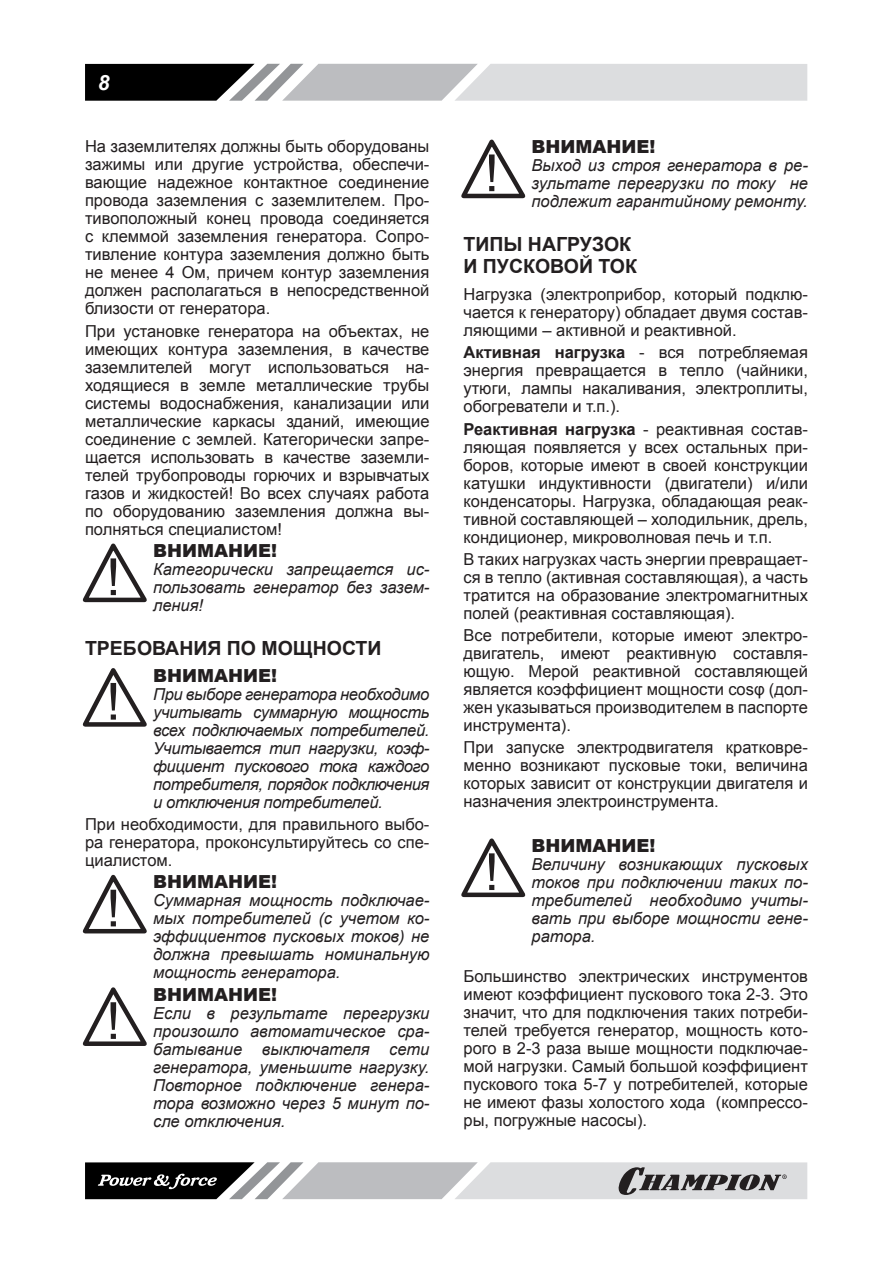
<style>
.page{position:relative;width:893px;height:1263px;background:#fff}
.page>*{position:absolute;margin:0;border:0;box-sizing:border-box;transform-origin:0 0}
.t1{font:italic 700 21px "Arial";color:#fff}
.Заголовок2{font:700 19.5px/22.5px "Arial";color:#231f20}
.ВНИМАНИЕ{font:900 18px "Arial";color:#231f20}
.Текст_основной{font:16.5px/18px "Arial";color:#231f20;text-align:justify}
.Внимание_16{font:italic 16.5px/18px "Arial";color:#231f20;text-align:justify}
.s1{font-weight:700}
</style>
<div class="page">
<svg style="left:85px;top:64px;width:722px;height:37px;background:#a7a8aa"></svg>
<svg style="left:85px;top:1162px;width:722px;height:37px;background:#a1a2a3"></svg>
<svg style="left:82px;top:543px;width:65px;height:60px"></svg>
<svg style="left:82px;top:668px;width:65px;height:59px"></svg>
<svg style="left:82px;top:874px;width:65px;height:60px"></svg>
<svg style="left:82px;top:987px;width:65px;height:59px"></svg>
<svg style="left:461px;top:139px;width:65px;height:60px"></svg>
<svg style="left:461px;top:838px;width:65px;height:60px"></svg>
<p class="t1" style="left:98px;top:68px;width:13px">8</p>
<p class="Текст_основной" style="left:85px;top:138px;width:346px">На заземлителях должны быть оборудованы зажимы или другие устройства, обеспечи&shy;вающие надежное контактное соединение провода заземления с заземлителем. Про&shy;тивоположный конец провода соединяется с клеммой заземления генератора. Сопро&shy;тивление контура заземления должно быть не менее 4 Ом, причем контур заземления должен располагаться в непосредственной близости от генератора.</p>
<p class="Текст_основной" style="left:85px;top:322px;width:346px">При установке генератора на объектах, не имеющих контура заземления, в качестве заземлителей могут использоваться на&shy;ходящиеся в земле металлические трубы системы водоснабжения, канализации или металлические каркасы зданий, имеющие соединение с землей. Категорически запре&shy;щается использовать в качестве заземли&shy;телей трубопроводы горючих и взрывчатых газов и жидкостей! Во всех случаях работа по оборудованию заземления должна вы&shy;полняться специалистом!</p>
<p class="ВНИМАНИЕ" style="left:153px;top:538px;width:125px">ВНИМАНИЕ!</p>
<p class="Внимание_16" style="left:153px;top:561px;width:278px">Категорически запрещается ис&shy;пользовать генератор без зазем&shy;ления!</p>
<p class="Заголовок2" style="left:85px;top:637px;width:298px">ТРЕБОВАНИЯ ПО МОЩНОСТИ</p>
<p class="ВНИМАНИЕ" style="left:153px;top:662px;width:125px">ВНИМАНИЕ!</p>
<p class="Внимание_16" style="left:153px;top:685px;width:278px">При выборе генератора необходимо учитывать суммарную мощность всех подключаемых потребителей.<br>Учитывается тип нагрузки, коэф&shy;фициент пускового тока каждого потребителя, порядок подключения и отключения потребителей.</p>
<p class="Текст_основной" style="left:85px;top:815px;width:346px">При необходимости, для правильного выбо&shy;ра генератора, проконсультируйтесь со спе&shy;циалистом.</p>
<p class="ВНИМАНИЕ" style="left:153px;top:869px;width:125px">ВНИМАНИЕ!</p>
<p class="Внимание_16" style="left:153px;top:892px;width:278px">Суммарная мощность подключае&shy;мых потребителей (с учетом ко&shy;эффициентов пусковых токов) не должна превышать номинальную мощность генератора.</p>
<p class="ВНИМАНИЕ" style="left:153px;top:981px;width:125px">ВНИМАНИЕ!</p>
<p class="Внимание_16" style="left:153px;top:1004px;width:278px">Если в результате перегрузки произошло автоматическое сра&shy;батывание выключателя сети генератора, уменьшите нагрузку.<br>Повторное подключение генера&shy;тора возможно через 5 минут по&shy;сле отключения.</p>
<p class="ВНИМАНИЕ" style="left:532px;top:134px;width:125px">ВНИМАНИЕ!</p>
<p class="Внимание_16" style="left:532px;top:157px;width:278px">Выход из строя генератора в ре&shy;зультате перегрузки по току не подлежит гарантийному ремонту.</p>
<p class="Заголовок2" style="left:463px;top:233px;width:175px">ТИПЫ НАГРУЗОК<br>И ПУСКОВОЙ ТОК</p>
<p class="Текст_основной" style="left:463px;top:285px;width:346px">Нагрузка (электроприбор, который подклю&shy;чается к генератору) обладает двумя состав&shy;ляющими – активной и реактивной.</p>
<p class="Текст_основной" style="left:463px;top:344px;width:346px"><span class="s1">Активная нагрузка</span> - вся потребляемая энергия превращается в тепло (чайники, утюги, лампы накаливания, электроплиты, обогреватели и т.п.).</p>
<p class="Текст_основной" style="left:463px;top:420px;width:346px"><span class="s1">Реактивная нагрузка</span> - реактивная состав&shy;ляющая появляется у всех остальных при&shy;боров, которые имеют в своей конструкции катушки индуктивности (двигатели) и/или конденсаторы. Нагрузка, обладающая реак&shy;тивной составляющей – холодильник, дрель, кондиционер, микроволновая печь и т.п.</p>
<p class="Текст_основной" style="left:463px;top:550px;width:346px">В таких нагрузках часть энергии превращает&shy;ся в тепло (активная составляющая), а часть тратится на образование электромагнитных полей (реактивная составляющая).</p>
<p class="Текст_основной" style="left:463px;top:626px;width:346px">Все потребители, которые имеют электро&shy;двигатель, имеют реактивную составля&shy;ющую. Мерой реактивной составляющей является коэффициент мощности cosφ (дол&shy;жен указываться производителем в паспорте инструмента).</p>
<p class="Текст_основной" style="left:463px;top:739px;width:346px">При запуске электродвигателя кратковре&shy;менно возникают пусковые токи, величина которых зависит от конструкции двигателя и назначения электроинструмента.</p>
<p class="ВНИМАНИЕ" style="left:532px;top:832px;width:125px">ВНИМАНИЕ!</p>
<p class="Внимание_16" style="left:531px;top:855px;width:278px">Величину возникающих пусковых токов при подключении таких по&shy;требителей необходимо учиты&shy;вать при выборе мощности гене&shy;ратора.</p>
<p class="Текст_основной" style="left:463px;top:968px;width:346px">Большинство электрических инструментов имеют коэффициент пускового тока 2-3. Это значит, что для подключения таких потреби&shy;телей требуется генератор, мощность кото&shy;рого в 2-3 раза выше мощности подключае&shy;мой нагрузки. Самый большой коэффициент пускового тока 5-7 у потребителей, которые не имеют фазы холостого хода (компрессо&shy;ры, погружные насосы).</p>
</div>
